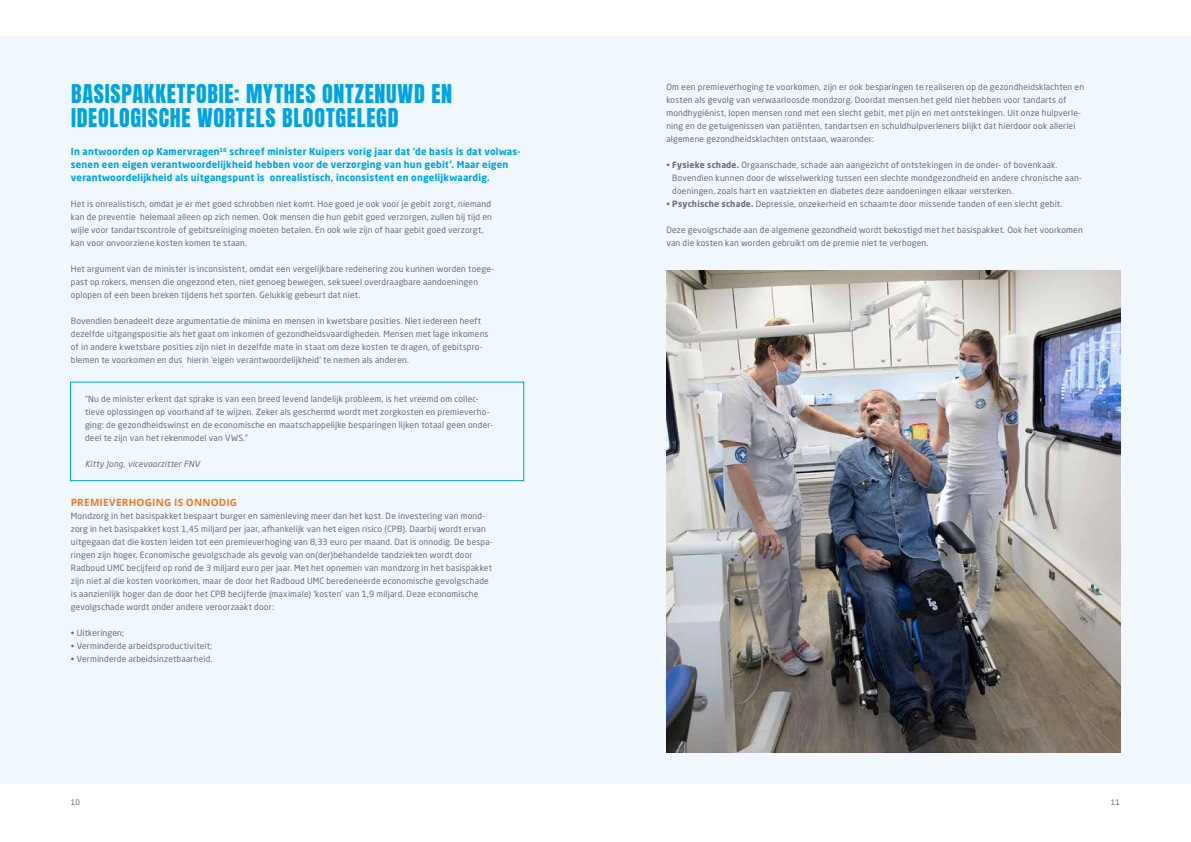
<style>
.page{position:relative;width:1191px;height:842px;background:#fff}
.page>*{position:absolute;margin:0;border:0;box-sizing:border-box;transform-origin:0 0}
.t1{font:22px/24px "Anton";letter-spacing:.035em;color:#00a4e3}
.t2{font:700 10px "Open Sans";letter-spacing:.02em;color:#f47920}
.t3{font:700 9.5px/13px "Neo Sans Pro";letter-spacing:.02em;color:#00a4e3}
.t4{font:8.5px/13px "Neo Sans Pro";letter-spacing:.02em;color:#6d6e71}
.t5{font:italic 8.5px "Neo Sans Pro";letter-spacing:.015em;color:#6d6e71}
.t6{font:7.5px "Neo Sans Pro";color:#6d6e71}
.s1{font-weight:700}
</style>
<div class="page">
<div style="left:0;top:36px;width:1191px;height:747px;background:#f0f7fd"></div>
<div style="left:70px;top:382px;width:454px;height:99px;border:1px solid #00a4e3"></div>
<img style="left:666px;top:270px;width:454px;height:483px">
<h1 class="t1" style="left:71px;top:83px;width:383px">BASISPAKKETFOBIE: MYTHES ONTZENUWD EN<br>IDEOLOGISCHE WORTELS BLOOTGELEGD</h1>
<p class="t3" style="left:71px;top:144px;width:451px">In antwoorden op Kamervragen<sup>16</sup> schreef minister Kuipers vorig jaar dat ‘de basis is dat volwas&shy;senen een eigen verantwoordelijkheid hebben voor de verzorging van hun gebit’. Maar eigen verantwoordelijkheid als uitgangspunt is onrealistisch, inconsistent en ongelijkwaardig.</p>
<p class="t4" style="left:71px;top:197px;width:422px">Het is onrealistisch, omdat je er met goed schrobben niet komt. Hoe goed je ook voor je gebit zorgt, niemand kan de preventie helemaal alleen op zich nemen. Ook mensen die hun gebit goed verzorgen, zullen bij tijd en wijle voor tandartscontrole of gebitsreiniging moeten betalen. En ook wie zijn of haar gebit goed verzorgt, kan voor onvoorziene kosten komen te staan.</p>
<p class="t4" style="left:71px;top:262px;width:425px">Het argument van de minister is inconsistent, omdat een vergelijkbare redenering zou kunnen worden toege&shy;past op rokers, mensen die ongezond eten, niet genoeg bewegen, seksueel overdraagbare aandoeningen oplopen of een been breken tijdens het sporten. Gelukkig gebeurt dat niet.</p>
<p class="t4" style="left:71px;top:314px;width:419px">Bovendien benadeelt deze argumentatie de minima en mensen in kwetsbare posities. Niet iedereen heeft dezelfde uitgangspositie als het gaat om inkomen of gezondheidsvaardigheden. Mensen met lage inkomens of in andere kwetsbare posities zijn niet in dezelfde mate in staat om deze kosten te dragen, of gebitspro&shy;blemen te voorkomen en dus hierin ‘eigen verantwoordelijkheid’ te nemen als anderen.</p>
<p class="t4" style="left:85px;top:392px;width:409px">“Nu de minister erkent dat sprake is van een breed levend landelijk probleem, is het vreemd om collec&shy;tieve oplossingen op voorhand af te wijzen. Zeker als geschermd wordt met zorgkosten en premieverho&shy;ging: de gezondheidswinst en de economische en maatschappelijke besparingen lijken totaal geen onder&shy;deel te zijn van het rekenmodel van VWS.”</p>
<p class="t5" style="left:85px;top:458px;width:116px">Kitty Jong, vicevoorzitter FNV</p>
<p class="t2" style="left:71px;top:495px;width:168px">PREMIEVERHOGING IS ONNODIG</p>
<p class="t4" style="left:71px;top:509px;width:423px">Mondzorg in het basispakket bespaart burger en samenleving meer dan het kost. De investering van mond&shy;zorg in het basispakket kost 1,45 miljard per jaar, afhankelijk van het eigen risico (CPB). Daarbij wordt ervan uitgegaan dat die kosten leiden tot een premieverhoging van 8,33 euro per maand. Dat is onnodig. De bespa&shy;ringen zijn hoger. Economische gevolgschade als gevolg van on(der)behandelde tandziekten wordt door Radboud UMC becijferd op rond de 3 miljard euro per jaar. Met het opnemen van mondzorg in het basispakket zijn niet al die kosten voorkomen, maar de door het Radboud UMC beredeneerde economische gevolgschade is aanzienlijk hoger dan de door het CPB becijferde (maximale) ‘kosten’ van 1,9 miljard. Deze economische gevolgschade wordt onder andere veroorzaakt door:</p>
<p class="t4" style="left:71px;top:626px;width:55px">• Uitkeringen;</p>
<p class="t4" style="left:71px;top:639px;width:143px">• Verminderde arbeidsproductiviteit;</p>
<p class="t4" style="left:71px;top:652px;width:143px">• Verminderde arbeidsinzetbaarheid.</p>
<p class="t4" style="left:666px;top:80px;width:419px">Om een premieverhoging te voorkomen, zijn er ook besparingen te realiseren op de gezondheidsklachten en kosten als gevolg van verwaarloosde mondzorg. Doordat mensen het geld niet hebben voor tandarts of mondhygiënist, lopen mensen rond met een slecht gebit, met pijn en met ontstekingen. Uit onze hulpverle&shy;ning en de getuigenissen van patiënten, tandartsen en schuldhulpverleners blijkt dat hierdoor ook allerlei algemene gezondheidsklachten ontstaan, waaronder:</p>
<p class="t4" style="left:672px;top:158px;width:411px;text-indent:-6px">• <span class="s1">Fysieke schade.</span> Orgaanschade, schade aan aangezicht of ontstekingen in de onder- of bovenkaak.<br>Bovendien kunnen door de wisselwerking tussen een slechte mondgezondheid en andere chronische aan&shy;doeningen, zoals hart en vaatziekten en diabetes deze aandoeningen elkaar versterken.</p>
<p class="t4" style="left:666px;top:197px;width:397px">• <span class="s1">Psychische schade.</span> Depressie, onzekerheid en schaamte door missende tanden of een slecht gebit.</p>
<p class="t4" style="left:666px;top:223px;width:418px">Deze gevolgschade aan de algemene gezondheid wordt bekostigd met het basispakket. Ook het voorkomen van die kosten kan worden gebruikt om de premie niet te verhogen.</p>
<p class="t6" style="left:71px;top:797px;width:11px">10</p>
<p class="t6" style="left:1110px;top:797px;width:11px">11</p>
</div>
